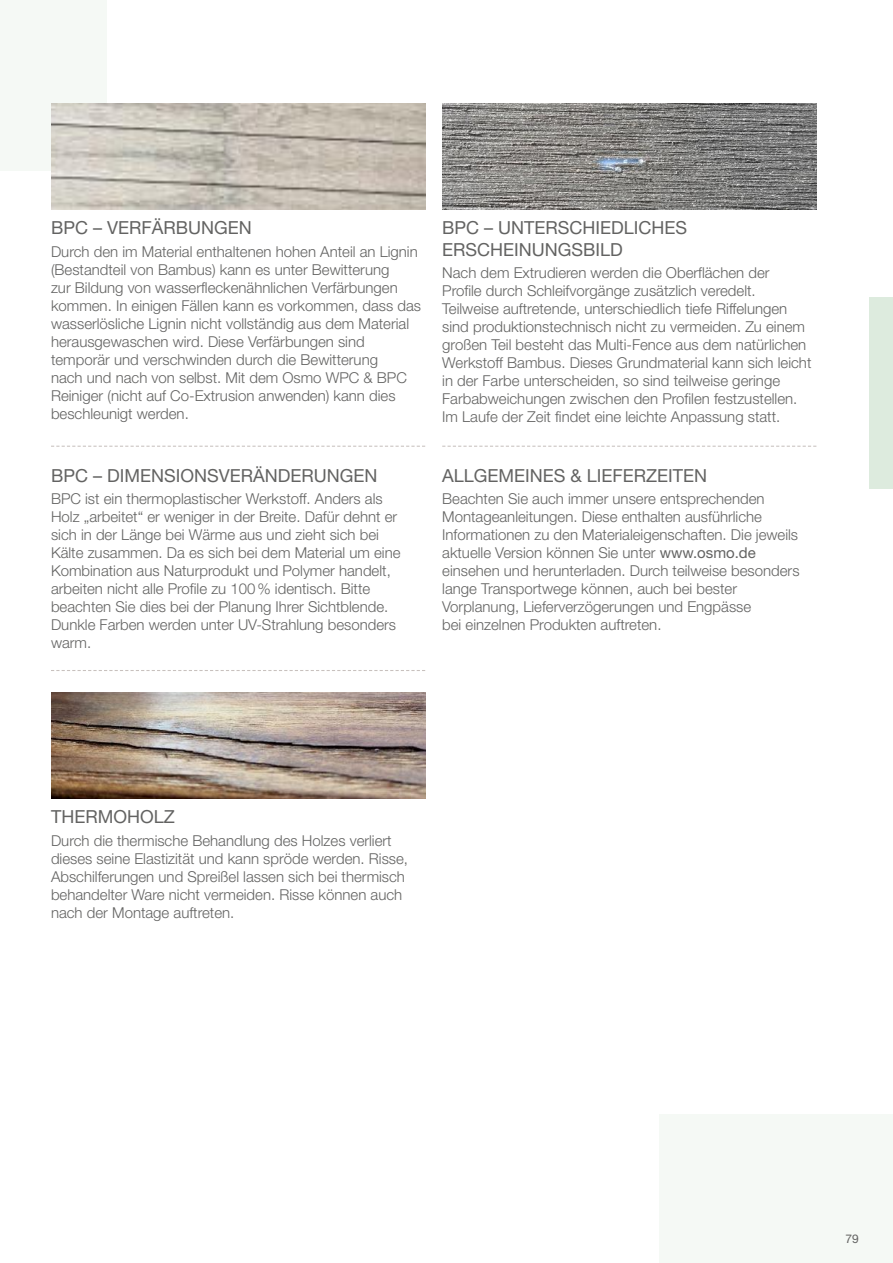
<style>
.page{position:relative;width:893px;height:1263px;background:#fff}
.page>*{position:absolute;margin:0;border:0;box-sizing:border-box;transform-origin:0 0}
.t1{font:18px/21.6px "Helvetica Neue";color:#636362}
.t2{font:300 15px/18px "Helvetica Neue";color:#636362}
.t3{font:12px "Helvetica Neue";color:#636362}
.s1{font-weight:400}
</style>
<div class="page">
<div style="left:870px;top:298px;width:23px;height:191px;background:#ddebde"></div>
<div style="left:0;top:0;width:106px;height:170px;background:#f5f9f5"></div>
<div style="left:659px;top:1114px;width:234px;height:149px;background:#f5f9f5"></div>
<svg style="left:51px;top:446px;width:374px;height:1px"></svg>
<svg style="left:442px;top:446px;width:374px;height:1px"></svg>
<svg style="left:51px;top:670px;width:374px;height:1px"></svg>
<img style="left:51px;top:103px;width:374px;height:107px">
<img style="left:442px;top:103px;width:374px;height:107px">
<img style="left:51px;top:692px;width:374px;height:107px">
<p class="t1" style="left:51px;top:217px;width:202px">BPC – VERFÄRBUNGEN</p>
<p class="t2" style="left:51px;top:242px;width:372px">Durch den im Material enthaltenen hohen Anteil an Lignin (Bestandteil von Bambus) kann es unter Bewitterung<br>zur Bildung von wasserfleckenähnlichen Verfärbungen kommen. In einigen Fällen kann es vorkommen, dass das wasserlösliche Lignin nicht vollständig aus dem Material herausgewaschen wird. Diese Verfärbungen sind temporär und verschwinden durch die Bewitterung<br>nach und nach von selbst. Mit dem Osmo WPC &amp; BPC Reiniger (nicht auf Co-Extrusion anwenden) kann dies beschleunigt werden.</p>
<p class="t1" style="left:51px;top:465px;width:328px">BPC – DIMENSIONSVERÄNDERUNGEN</p>
<p class="t2" style="left:51px;top:490px;width:351px">BPC ist ein thermoplastischer Werkstoff. Anders als Holz „arbeitet“ er weniger in der Breite. Dafür dehnt er sich in der Länge bei Wärme aus und zieht sich bei Kälte zusammen. Da es sich bei dem Material um eine Kombination aus Naturprodukt und Polymer handelt, arbeiten nicht alle Profile zu 100% identisch. Bitte beachten Sie dies bei der Planung Ihrer Sichtblende.<br>Dunkle Farben werden unter UV-Strahlung besonders warm.</p>
<p class="t1" style="left:442px;top:217px;width:246px">BPC – UNTERSCHIEDLICHES<br>ERSCHEINUNGSBILD</p>
<p class="t2" style="left:442px;top:264px;width:371px">Nach dem Extrudieren werden die Oberflächen der Profile durch Schleifvorgänge zusätzlich veredelt.<br>Teilweise auftretende, unterschiedlich tiefe Riffelungen sind produktionstechnisch nicht zu vermeiden. Zu einem großen Teil besteht das Multi-Fence aus dem natürlichen Werkstoff Bambus. Dieses Grundmaterial kann sich leicht in der Farbe unterscheiden, so sind teilweise geringe Farbabweichungen zwischen den Profilen festzustellen.<br>Im Laufe der Zeit findet eine leichte Anpassung statt.</p>
<p class="t1" style="left:442px;top:465px;width:266px">ALLGEMEINES &amp; LIEFERZEITEN</p>
<p class="t2" style="left:442px;top:490px;width:359px">Beachten Sie auch immer unsere entsprechenden Montageanleitungen. Diese enthalten ausführliche Informationen zu den Materialeigenschaften. Die jeweils aktuelle Version können Sie unter <span class="s1">www.osmo.de </span>einsehen und herunterladen. Durch teilweise besonders lange Transportwege können, auch bei bester Vorplanung, Lieferverzögerungen und Engpässe<br>bei einzelnen Produkten auftreten.</p>
<p class="t1" style="left:51px;top:806px;width:125px">THERMOHOLZ</p>
<p class="t2" style="left:51px;top:831px;width:358px">Durch die thermische Behandlung des Holzes verliert dieses seine Elastizität und kann spröde werden. Risse, Abschilferungen und Spreißel lassen sich bei thermisch behandelter Ware nicht vermeiden. Risse können auch nach der Montage auftreten.</p>
<p class="t3" style="left:846px;top:1231px;width:15px">79</p>
</div>
